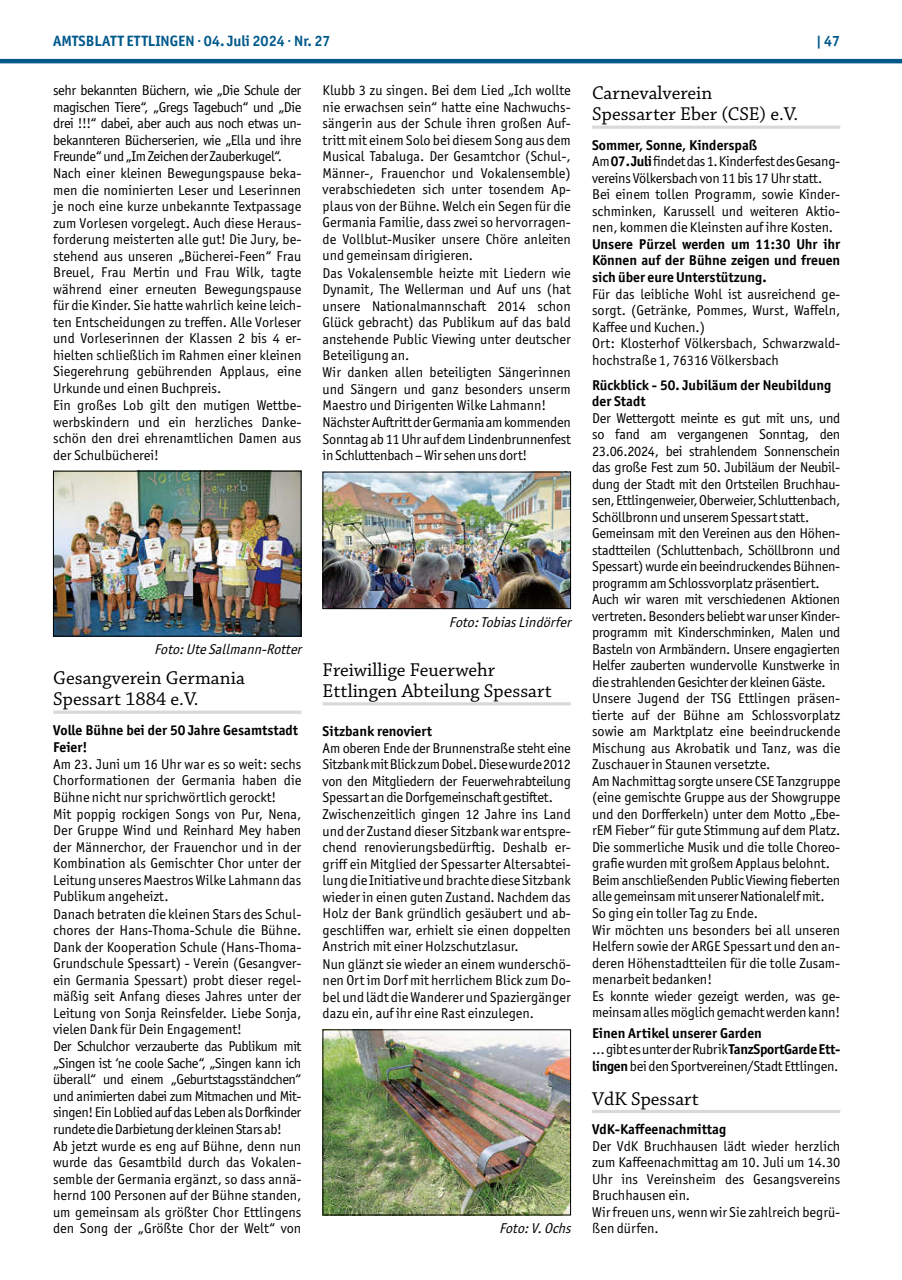
<style>
.page{position:relative;width:902px;height:1280px;background:#fff}
.page>*{position:absolute;margin:0;border:0;box-sizing:border-box;transform-origin:0 0}
.t1{font:19.5px/21px "Chaparral Pro";color:#000}
.t2{font:700 15px "Officina Sans ITC Pro";color:#01598b}
.t3{font:14.25px/16.6px "Officina Sans ITC Pro";color:#000}
.t4{font:14.25px/16.5px "Officina Sans ITC Pro";letter-spacing:-.02em;color:#000}
.t5{font:700 14.25px/16.5px "Officina Sans ITC Pro";color:#000}
.t6{font:italic 14.25px "Officina Sans ITC Pro";color:#000}
.s1{font-weight:700}
</style>
<div class="page">
<hr style="left:0;top:59px;width:901px;height:4px;background:#01598b">
<hr style="left:53px;top:711px;width:248px;height:3px;background:#d9d9d9">
<img style="left:55px;top:473px;width:244px;height:161px">
<div style="left:53px;top:471px;width:248px;height:165px;border:1px solid #000"></div>
<hr style="left:322px;top:702px;width:248px;height:3px;background:#d9d9d9">
<img style="left:324px;top:474px;width:244px;height:133px">
<div style="left:322px;top:472px;width:248px;height:137px;border:1px solid #000"></div>
<img style="left:324px;top:1031px;width:244px;height:182px">
<hr style="left:592px;top:126px;width:248px;height:3px;background:#d9d9d9">
<hr style="left:592px;top:1110px;width:248px;height:3px;background:#d9d9d9">
<p class="t2" style="left:53px;top:31px;width:279px">AMTSBLATT ETTLINGEN · 04. Juli 2024 · Nr. 27</p>
<p class="t2" style="left:816px;top:31px;width:26px">| 47</p>
<p class="t3" style="left:53px;top:82px;width:250px">sehr bekannten Büchern, wie „Die Schule der magischen Tiere“, „Gregs Tagebuch“ und „Die drei !!!“ dabei, aber auch aus noch etwas un&shy;bekannteren Bücherserien, wie „Ella und ihre Freunde“ und „Im Zeichen der Zauberkugel“.<br>Nach einer kleinen Bewegungspause beka&shy;men die nominierten Leser und Leserinnen je noch eine kurze unbekannte Textpassage zum Vorlesen vorgelegt. Auch diese Heraus&shy;forderung meisterten alle gut! Die Jury, be&shy;stehend aus unseren „Bücherei-Feen“ Frau Breuel, Frau Mertin und Frau Wilk, tagte während einer erneuten Bewegungspause für die Kinder. Sie hatte wahrlich keine leich&shy;ten Entscheidungen zu treffen. Alle Vorleser und Vorleserinnen der Klassen 2 bis 4 er&shy;hielten schließlich im Rahmen einer kleinen Siegerehrung gebührenden Applaus, eine Urkunde und einen Buchpreis.<br>Ein großes Lob gilt den mutigen Wettbe&shy;werbskindern und ein herzliches Danke&shy;schön den drei ehrenamtlichen Damen aus der Schulbücherei!</p>
<p class="t3" style="left:322px;top:82px;width:250px">Klubb 3 zu singen. Bei dem Lied „Ich wollte nie erwachsen sein“ hatte eine Nachwuchs&shy;sängerin aus der Schule ihren großen Auf&shy;tritt mit einem Solo bei diesem Song aus dem Musical Tabaluga. Der Gesamtchor (Schul-, Männer-, Frauenchor und Vokalensemble) verabschiedeten sich unter tosendem Ap&shy;plaus von der Bühne. Welch ein Segen für die Germania Familie, dass zwei so hervorragen&shy;de Vollblut-Musiker unsere Chöre anleiten und gemeinsam dirigieren.<br>Das Vokalensemble heizte mit Liedern wie Dynamit, The Wellerman und Auf uns (hat unsere Nationalmannschaft 2014 schon Glück gebracht) das Publikum auf das bald anstehende Public Viewing unter deutscher Beteiligung an.<br>Wir danken allen beteiligten Sängerinnen und Sängern und ganz besonders unserm Maestro und Dirigenten Wilke Lahmann!<br>Nächster Auftritt der Germania am kommenden Sonntag ab 11 Uhr auf dem Lindenbrunnenfest in Schluttenbach – Wir sehen uns dort!</p>
<h1 class="t1" style="left:592px;top:84px;width:208px">Carnevalverein<br>Spessarter Eber (CSE) e.V.</h1>
<p class="t3" style="left:592px;top:137px;width:250px"><span class="s1">Sommer, Sonne, Kinderspaß<br></span>Am <span class="s1">07. Juli</span> findet das 1. Kinderfest des Gesang&shy;vereins Völkersbach von 11 bis 17 Uhr statt.<br>Bei einem tollen Programm, sowie Kinder&shy;schminken, Karussell und weiteren Aktio&shy;nen, kommen die Kleinsten auf ihre Kosten.</p>
<p class="t5" style="left:592px;top:236px;width:250px;text-align:justify">Unsere Pürzel werden um 11:30 Uhr ihr Können auf der Bühne zeigen und freuen sich über eure Unterstützung.</p>
<p class="t3" style="left:592px;top:285px;width:250px">Für das leibliche Wohl ist ausreichend ge&shy;sorgt. (Getränke, Pommes, Wurst, Waffeln, Kaffee und Kuchen.)<br>Ort: Klosterhof Völkersbach, Schwarzwald&shy;hochstraße 1, 76316 Völkersbach</p>
<p class="t5" style="left:592px;top:376px;width:241px">Rückblick - 50. Jubiläum der Neubildung der Stadt</p>
<p class="t4" style="left:592px;top:410px;width:250px">Der Wettergott meinte es gut mit uns, und so fand am vergangenen Sonntag, den 23.06.2024, bei strahlendem Sonnenschein das große Fest zum 50. Jubiläum der Neubil&shy;dung der Stadt mit den Ortsteilen Bruchhau&shy;sen, Ettlingenweier, Oberweier, Schluttenbach, Schöllbronn und unserem Spessart statt.<br>Gemeinsam mit den Vereinen aus den Höhen&shy;stadtteilen (Schluttenbach, Schöllbronn und Spessart) wurde ein beeindruckendes Bühnen&shy;programm am Schlossvorplatz präsentiert.<br>Auch wir waren mit verschiedenen Aktionen vertreten. Besonders beliebt war unser Kinder&shy;programm mit Kinderschminken, Malen und Basteln von Armbändern. Unsere engagierten Helfer zauberten wundervolle Kunstwerke in die strahlenden Gesichter der kleinen Gäste.<br>Unsere Jugend der TSG Ettlingen präsen&shy;tierte auf der Bühne am Schlossvorplatz sowie am Marktplatz eine beeindruckende Mischung aus Akrobatik und Tanz, was die Zuschauer in Staunen versetzte.<br>Am Nachmittag sorgte unsere CSE Tanzgruppe (eine gemischte Gruppe aus der Showgruppe und den Dorfferkeln) unter dem Motto „Ebe&shy;rEM Fieber“ für gute Stimmung auf dem Platz.<br>Die sommerliche Musik und die tolle Choreo&shy;grafie wurden mit großem Applaus belohnt.<br>Beim anschließenden Public Viewing fieberten alle gemeinsam mit unserer Nationalelf mit.<br>So ging ein toller Tag zu Ende.<br>Wir möchten uns besonders bei all unseren Helfern sowie der ARGE Spessart und den an&shy;deren Höhenstadtteilen für die tolle Zusam&shy;menarbeit bedanken!<br>Es konnte wieder gezeigt werden, was ge&shy;meinsam alles möglich gemacht werden kann!</p>
<p class="t4" style="left:592px;top:1025px;width:250px"><span class="s1">Einen Artikel unserer Garden<br></span>… gibt es unter der Rubrik <span class="s1">TanzSportGarde Ett&shy;lingen</span> bei den Sportvereinen/Stadt Ettlingen.</p>
<h1 class="t1" style="left:592px;top:1089px;width:108px">VdK Spessart</h1>
<p class="t5" style="left:592px;top:1121px;width:136px">VdK-Kaffeenachmittag</p>
<p class="t3" style="left:592px;top:1137px;width:250px">Der VdK Bruchhausen lädt wieder herzlich zum Kaffeenachmittag am 10. Juli um 14.30<br>Uhr ins Vereinsheim des Gesangsvereins<br>Bruchhausen ein.<br>Wir freuen uns, wenn wir Sie zahlreich begrü&shy;ßen dürfen.</p>
<p class="t6" style="left:449px;top:614px;width:127px">Foto:TobiasLindörfer</p>
<h1 class="t1" style="left:322px;top:660px;width:231px">Freiwillige Feuerwehr<br>Ettlingen Abteilung Spessart</h1>
<p class="t5" style="left:322px;top:722px;width:111px">Sitzbank renoviert</p>
<p class="t3" style="left:322px;top:739px;width:250px">Am oberen Ende der Brunnenstraße steht eine Sitzbank mit Blick zum Dobel. Diese wurde 2012 von den Mitgliedern der Feuerwehrabteilung Spessart an die Dorfgemeinschaft gestiftet.<br>Zwischenzeitlich gingen 12 Jahre ins Land und der Zustand dieser Sitzbank war entspre&shy;chend renovierungsbedürftig. Deshalb er&shy;griff ein Mitglied der Spessarter Altersabtei&shy;lung die Initiative und brachte diese Sitzbank wieder in einen guten Zustand. Nachdem das Holz der Bank gründlich gesäubert und ab&shy;geschliffen war, erhielt sie einen doppelten Anstrich mit einer Holzschutzlasur.<br>Nun glänzt sie wieder an einem wunderschö&shy;nen Ort im Dorf mit herrlichem Blick zum Do&shy;bel und lädt die Wanderer und Spaziergänger dazu ein, auf ihr eine Rast einzulegen.</p>
<p class="t6" style="left:154px;top:641px;width:152px">Foto:UteSallmann-Rotter</p>
<h1 class="t1" style="left:53px;top:669px;width:193px">Gesangverein Germania<br>Spessart 1884 e.V.</h1>
<p class="t5" style="left:53px;top:722px;width:246px">Volle Bühne bei der 50 Jahre Gesamtstadt<br>Feier!</p>
<p class="t3" style="left:53px;top:756px;width:250px">Am 23. Juni um 16 Uhr war es so weit: sechs Chorformationen der Germania haben die Bühne nicht nur sprichwörtlich gerockt!<br>Mit poppig rockigen Songs von Pur, Nena, Der Gruppe Wind und Reinhard Mey haben der Männerchor, der Frauenchor und in der Kombination als Gemischter Chor unter der Leitung unseres Maestros Wilke Lahmann das Publikum angeheizt.<br>Danach betraten die kleinen Stars des Schul&shy;chores der Hans-Thoma-Schule die Bühne.<br>Dank der Kooperation Schule (Hans-Thoma-Grundschule Spessart) - Verein (Gesangver&shy;ein Germania Spessart) probt dieser regel&shy;mäßig seit Anfang dieses Jahres unter der Leitung von Sonja Reinsfelder. Liebe Sonja, vielen Dank für Dein Engagement!<br>Der Schulchor verzauberte das Publikum mit „Singen ist ‘ne coole Sache“, „Singen kann ich überall“ und einem „Geburtstagsständchen“ und animierten dabei zum Mitmachen und Mit&shy;singen! Ein Loblied auf das Leben als Dorfkinder rundete die Darbietung der kleinen Stars ab!<br>Ab jetzt wurde es eng auf Bühne, denn nun wurde das Gesamtbild durch das Vokalen&shy;semble der Germania ergänzt, so dass annä&shy;hernd 100 Personen auf der Bühne standen, um gemeinsam als größter Chor Ettlingens den Song der „Größte Chor der Welt“ von</p>
<p class="t6" style="left:499px;top:1220px;width:77px">Foto:V.Ochs</p>
</div>
